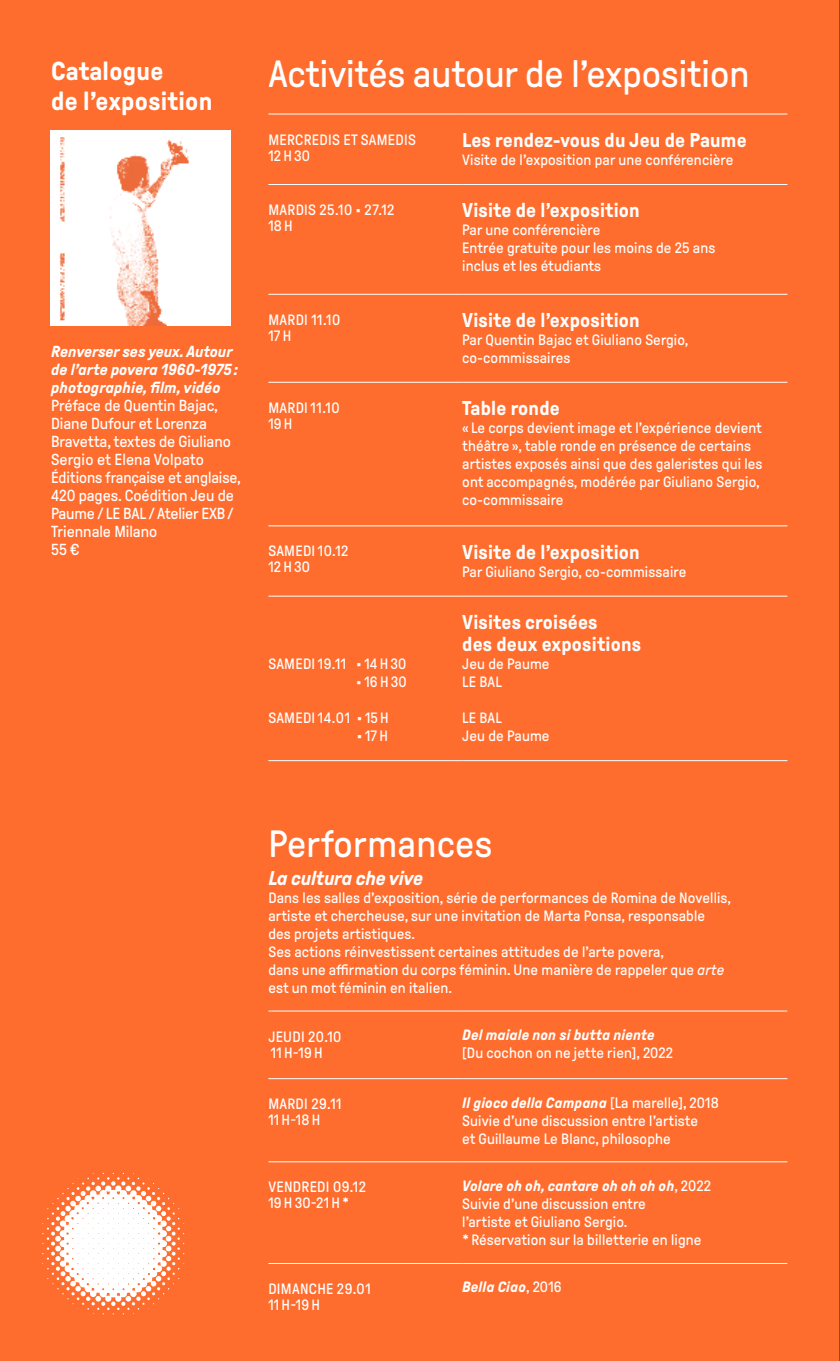
<style>
.page{position:relative;width:840px;height:1361px;background:#fff}
.page>*{position:absolute;margin:0;border:0;box-sizing:border-box;transform-origin:0 0}
.t1{font:38px "GT Pressura";color:#fff}
.t2{font:700 26px/30px "GT Pressura";letter-spacing:.01em;color:#fff}
.t3{font:700 20px/22px "GT Pressura";letter-spacing:.01em;color:#fff}
.t4{font:italic 700 20px "GT Pressura";letter-spacing:-.01em;color:#fff}
.t5{font:16px/18px "GT Pressura";color:#fff}
.t6{font:italic 700 16px/18px "GT Pressura";color:#fff}
.t7{font:15px/18px "GT Pressura";letter-spacing:.01em;color:#fff}
.t8{font:italic 700 15px "GT Pressura";letter-spacing:.01em;color:#fff}
.s1{font-style:italic}
.s2{font-weight:700;font-style:italic}
.s3{font-weight:400;font-style:normal}
</style>
<div class="page">
<div style="left:0;top:0;width:839px;height:1361px;background:#ff6d2e"></div>
<svg style="left:42px;top:1172px;width:143px;height:143px"></svg>
<img style="left:51px;top:130px;width:179px;height:195px">
<hr style="left:268px;top:114px;width:194px;height:1px;background:#fff">
<hr style="left:462px;top:114px;width:325px;height:1px;background:#fff">
<hr style="left:268px;top:184px;width:194px;height:1px;background:#fff">
<hr style="left:462px;top:184px;width:325px;height:1px;background:#fff">
<hr style="left:268px;top:294px;width:194px;height:1px;background:#fff">
<hr style="left:462px;top:294px;width:325px;height:1px;background:#fff">
<hr style="left:268px;top:382px;width:194px;height:1px;background:#fff">
<hr style="left:462px;top:382px;width:325px;height:1px;background:#fff">
<hr style="left:268px;top:525px;width:194px;height:1px;background:#fff">
<hr style="left:462px;top:525px;width:325px;height:1px;background:#fff">
<hr style="left:268px;top:595px;width:194px;height:1px;background:#fff">
<hr style="left:462px;top:595px;width:325px;height:1px;background:#fff">
<hr style="left:268px;top:760px;width:194px;height:1px;background:#fff">
<hr style="left:462px;top:760px;width:325px;height:1px;background:#fff">
<hr style="left:268px;top:1010px;width:194px;height:1px;background:#fff">
<hr style="left:462px;top:1010px;width:325px;height:1px;background:#fff">
<hr style="left:268px;top:1078px;width:194px;height:1px;background:#fff">
<hr style="left:462px;top:1078px;width:325px;height:1px;background:#fff">
<hr style="left:268px;top:1161px;width:194px;height:1px;background:#fff">
<hr style="left:462px;top:1161px;width:325px;height:1px;background:#fff">
<hr style="left:268px;top:1263px;width:194px;height:1px;background:#fff">
<hr style="left:462px;top:1263px;width:325px;height:1px;background:#fff">
<hr style="left:839px;top:0;width:1px;height:1361px;background:#000">
<h2 class="t2" style="left:51px;top:57px;width:163px">Catalogue<br>de l’exposition</h2>
<p class="t6" style="left:51px;top:344px;width:188px">Renverser ses yeux. Autour de l’arte povera 1960-1975 : photographie, film, vidéo</p>
<p class="t5" style="left:51px;top:397px;width:191px">Préface de Quentin Bajac,<br>Diane Dufour et Lorenza<br>Bravetta, textes de Giuliano<br>Sergio et Elena Volpato<br>Éditions française et anglaise,<br>420 pages. Coédition Jeu de<br>Paume / LE BAL / Atelier EXB /<br>Triennale Milano<br>55 €</p>
<h1 class="t1" style="left:268px;top:54px;width:482px">Activités autour de l’exposition</h1>
<p class="t7" style="left:268px;top:132px;width:149px;line-height:16px">MERCREDIS ET SAMEDIS<br>12 H 30</p>
<h3 class="t3" style="left:462px;top:129px;width:286px">Les rendez-vous du Jeu de Paume</h3>
<p class="t7" style="left:462px;top:151px;width:272px">Visite de l’exposition par une conférencière</p>
<p class="t7" style="left:268px;top:202px;width:128px;line-height:16px">MARDIS 25.10 • 27.12<br>18 H</p>
<h3 class="t3" style="left:462px;top:200px;width:179px">Visite de l’exposition</h3>
<p class="t7" style="left:462px;top:221px;width:254px">Par une conférencière<br>Entrée gratuite pour les moins de 25 ans inclus et les étudiants</p>
<p class="t7" style="left:268px;top:312px;width:73px;line-height:16px">MARDI 11.10<br>17 H</p>
<h3 class="t3" style="left:462px;top:310px;width:179px">Visite de l’exposition</h3>
<p class="t7" style="left:462px;top:331px;width:228px">Par Quentin Bajac et Giuliano Sergio, co-commissaires</p>
<p class="t7" style="left:268px;top:400px;width:73px;line-height:16px">MARDI 11.10<br>19 H</p>
<h3 class="t3" style="left:462px;top:397px;width:99px">Table ronde</h3>
<p class="t7" style="left:462px;top:419px;width:301px">« Le corps devient image et l’expérience devient théâtre », table ronde en présence de certains artistes exposés ainsi que des galeristes qui les ont accompagnés, modérée par Giuliano Sergio, co-commissaire</p>
<p class="t7" style="left:268px;top:543px;width:81px;line-height:16px">SAMEDI 10.12<br>12 H 30</p>
<h3 class="t3" style="left:462px;top:541px;width:179px">Visite de l’exposition</h3>
<p class="t7" style="left:462px;top:563px;width:225px">Par Giuliano Sergio, co-commissaire</p>
<p class="t7" style="left:268px;top:655px;width:139px">SAMEDI 19.11 • 14 H 30</p>
<p class="t7" style="left:356px;top:673px;width:52px">• 16 H 30</p>
<p class="t7" style="left:268px;top:709px;width:122px">SAMEDI 14.01 • 15 H</p>
<p class="t7" style="left:356px;top:727px;width:33px">• 17 H</p>
<h3 class="t3" style="left:462px;top:611px;width:180px">Visites croisées<br>des deux expositions</h3>
<p class="t7" style="left:462px;top:655px;width:89px">Jeu de Paume<br>LE BAL</p>
<p class="t7" style="left:462px;top:709px;width:89px">LE BAL<br>Jeu de Paume</p>
<h1 class="t1" style="left:268px;top:824px;width:225px">Performances</h1>
<h3 class="t4" style="left:268px;top:870px;width:156px">La cultura che vive</h3>
<p class="t7" style="left:268px;top:889px;width:464px">Dans les salles d’exposition, série de performances de Romina de Novellis, artiste et chercheuse, sur une invitation de Marta Ponsa, responsable des projets artistiques.<br>Ses actions réinvestissent certaines attitudes de l’arte povera,<br>dans une affirmation du corps féminin. Une manière de rappeler que <span class="s1">arte </span>est un mot féminin en italien.</p>
<p class="t7" style="left:268px;top:1028px;width:75px;line-height:16px">JEUDI 20.10<br>11 H-19 H</p>
<p class="t8" style="left:462px;top:1029px;width:194px">Del maiale non si butta niente</p>
<p class="t7" style="left:462px;top:1044px;width:212px">[Du cochon on ne jette rien], 2022</p>
<p class="t7" style="left:268px;top:1096px;width:75px;line-height:16px">MARDI 29.11<br>11 H-18 H</p>
<p class="t7" style="left:462px;top:1093px;width:258px"><span class="s2">Il gioco della Campana</span> [La marelle], 2018<br>Suivie d’une discussion entre l’artiste<br>et Guillaume Le Blanc, philosophe</p>
<p class="t7" style="left:268px;top:1179px;width:99px;line-height:16px">VENDREDI 09.12<br>19 H 30-21 H *</p>
<p class="t7" style="left:462px;top:1177px;width:250px"><span class="s2">Volare oh oh, cantare oh oh oh oh</span>, 2022<br>Suivie d’une discussion entre<br>l’artiste et Giuliano Sergio.<br>* Réservation sur la billetterie en ligne</p>
<p class="t7" style="left:268px;top:1281px;width:104px;line-height:16px">DIMANCHE 29.01<br>11 H-19 H</p>
<p class="t8" style="left:462px;top:1281px;width:101px">Bella Ciao<span class="s3">, 2016</span></p>
</div>
